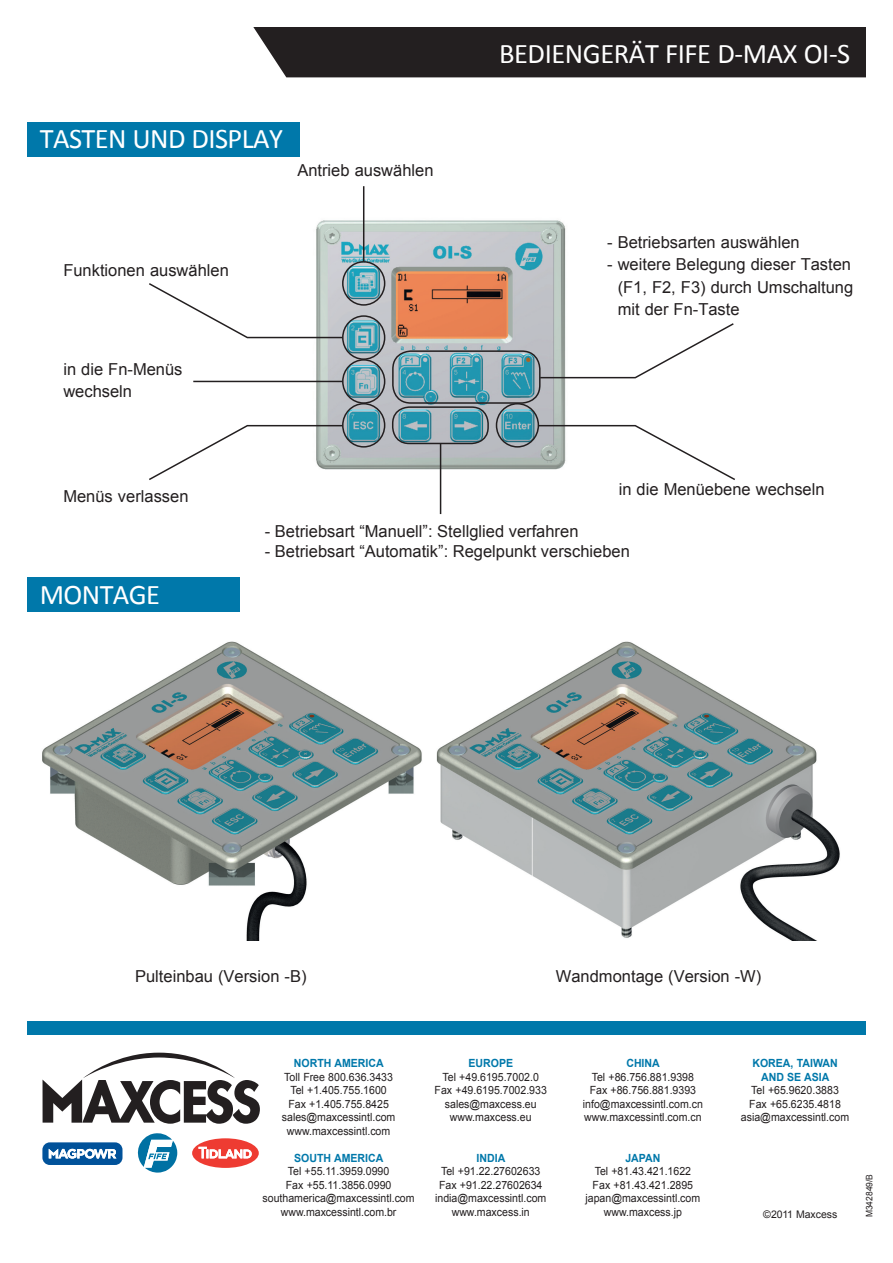
<style>
.page{position:relative;width:893px;height:1263px;background:#fff}
.page>*{position:absolute;margin:0;border:0;box-sizing:border-box;transform-origin:0 0}
.Sub_Head_Bar_White{font:28.5px "Calibri";letter-spacing:-.02em;color:#fff}
.Body{font:16.5px/22.5px "Arial";color:#231f20}
.t1{font:11.25px/13.5px "Arial";color:#231f20;text-align:center;scale:.94 1}
.t2{font:700 11.25px/13.5px "Arial";color:#0078aa;text-align:center;scale:.94 1}
.t3{font:10.5px "Arial";color:#231f20}
.Boilerplate_Addresse{font:9px "Arial";color:#231f20;scale:.94 1}
</style>
<div class="page">
<div style="left:253px;top:27px;width:613px;height:50px;background:#231f20"></div>
<img style="left:310px;top:216px;width:256px;height:261px">
<div style="left:342px;top:261px;width:43px;height:45px;border:2px solid #231f20;border-radius:50%"></div>
<div style="left:342px;top:315px;width:43px;height:45px;border:2px solid #231f20;border-radius:50%"></div>
<div style="left:342px;top:359px;width:43px;height:45px;border:2px solid #231f20;border-radius:50%"></div>
<div style="left:342px;top:403px;width:43px;height:45px;border:2px solid #231f20;border-radius:50%"></div>
<div style="left:496px;top:403px;width:43px;height:45px;border:2px solid #231f20;border-radius:50%"></div>
<div style="left:392px;top:406px;width:97px;height:38px;border:2px solid #231f20;border-radius:16px"></div>
<div style="left:392px;top:350px;width:149px;height:54px;border:2px solid #231f20;border-radius:18px"></div>
<hr style="left:193px;top:381px;width:149px;height:1px;background:#231f20">
<hr style="left:363px;top:186px;width:1px;height:75px;background:#231f20">
<svg style="left:537px;top:424px;width:198px;height:56px"></svg>
<svg style="left:539px;top:322px;width:195px;height:57px"></svg>
<svg style="left:149px;top:282px;width:195px;height:57px"></svg>
<svg style="left:149px;top:424px;width:195px;height:56px"></svg>
<hr style="left:440px;top:444px;width:1px;height:70px;background:#231f20">
<img style="left:42px;top:641px;width:798px;height:300px">
<div style="left:27px;top:122px;width:272px;height:34px;background:#0078aa"></div>
<div style="left:27px;top:577px;width:213px;height:35px;background:#0078aa"></div>
<div style="left:27px;top:1021px;width:839px;height:14px;background:#0078aa"></div>
<svg style="left:137px;top:1133px;width:40px;height:39px"></svg>
<svg style="left:192px;top:1138px;width:67px;height:30px"></svg>
<svg style="left:43px;top:1053px;width:217px;height:71px"></svg>
<svg style="left:42px;top:1142px;width:80px;height:23px"></svg>
<p class="Sub_Head_Bar_White" style="left:40px;top:121px;width:245px">TASTEN UND DISPLAY</p>
<p class="Body" style="left:297px;top:159px;width:138px">Antrieb auswählen</p>
<p class="Body" style="left:63px;top:259px;width:167px">Funktionen auswählen</p>
<p class="Body" style="left:63px;top:358px;width:121px">in die Fn-Menüs wechseln</p>
<p class="Body" style="left:63px;top:485px;width:127px">Menüs verlassen</p>
<p class="Sub_Head_Bar_White" style="left:499px;top:35px;width:353px">BEDIENGERÄT FIFE D-MAX OI-S</p>
<p class="Body" style="left:607px;top:231px;width:194px">- Betriebsarten auswählen</p>
<p class="Body" style="left:618px;top:253px;width:237px;text-indent:-11px">- weitere Belegung dieser Tasten (F1, F2, F3) durch Umschaltung mit der Fn-Taste</p>
<p class="Body" style="left:619px;top:478px;width:207px">in die Menüebene wechseln</p>
<p class="Sub_Head_Bar_White" style="left:40px;top:576px;width:122px">MONTAGE</p>
<p class="Body" style="left:265px;top:520px;width:315px">- Betriebsart “Manuell”: Stellglied verfahren</p>
<p class="Body" style="left:265px;top:540px;width:366px">- Betriebsart “Automatik”: Regelpunkt verschieben</p>
<p class="Body" style="left:135px;top:965px;width:173px">Pulteinbau (Version -B)</p>
<p class="Body" style="left:556px;top:965px;width:207px">Wandmontage (Version -W)</p>
<p class="t2" style="left:294px;top:1057px;width:97px">NORTH AMERICA</p>
<p class="t1" style="left:282px;top:1070px;width:122px">Toll Free 800.636.3433<br>Tel +1.405.755.1600<br>Fax +1.405.755.8425 sales@maxcessintl.com www.maxcessintl.com</p>
<p class="t2" style="left:294px;top:1151px;width:96px">SOUTH AMERICA</p>
<p class="t1" style="left:263px;top:1164px;width:163px">Tel +55.11.3959.0990<br>Fax +55.11.3856.0990 southamerica@maxcessintl.com www.maxcessintl.com.br</p>
<p class="t2" style="left:468px;top:1057px;width:49px">EUROPE</p>
<p class="t1" style="left:435px;top:1070px;width:121px">Tel +49.6195.7002.0<br>Fax +49.6195.7002.933 sales@maxcess.eu www.maxcess.eu</p>
<p class="t2" style="left:477px;top:1151px;width:32px">INDIA</p>
<p class="t1" style="left:435px;top:1164px;width:120px">Tel +91.22.27602633<br>Fax +91.22.27602634 india@maxcessintl.com www.maxcess.in</p>
<p class="t2" style="left:626px;top:1057px;width:37px">CHINA</p>
<p class="t1" style="left:583px;top:1070px;width:129px">Tel +86.756.881.9398<br>Fax +86.756.881.9393 info@maxcessintl.com.cn www.maxcessintl.com.cn</p>
<p class="t2" style="left:625px;top:1151px;width:39px">JAPAN</p>
<p class="t1" style="left:585px;top:1164px;width:124px">Tel +81.43.421.1622<br>Fax +81.43.421.2895 japan@maxcessintl.com www.maxcess.jp</p>
<p class="t2" style="left:752px;top:1057px;width:92px">KOREA, TAIWAN<br>AND SE ASIA</p>
<p class="t1" style="left:741px;top:1083px;width:117px">Tel +65.9620.3883<br>Fax +65.6235.4818 asia@maxcessintl.com</p>
<p class="t3" style="left:763px;top:1208px;width:76px">©2011 Maxcess</p>
<p class="Boilerplate_Addresse" style="left:863px;top:1217px;width:48px;rotate:-90deg">M342849/B</p>
</div>
